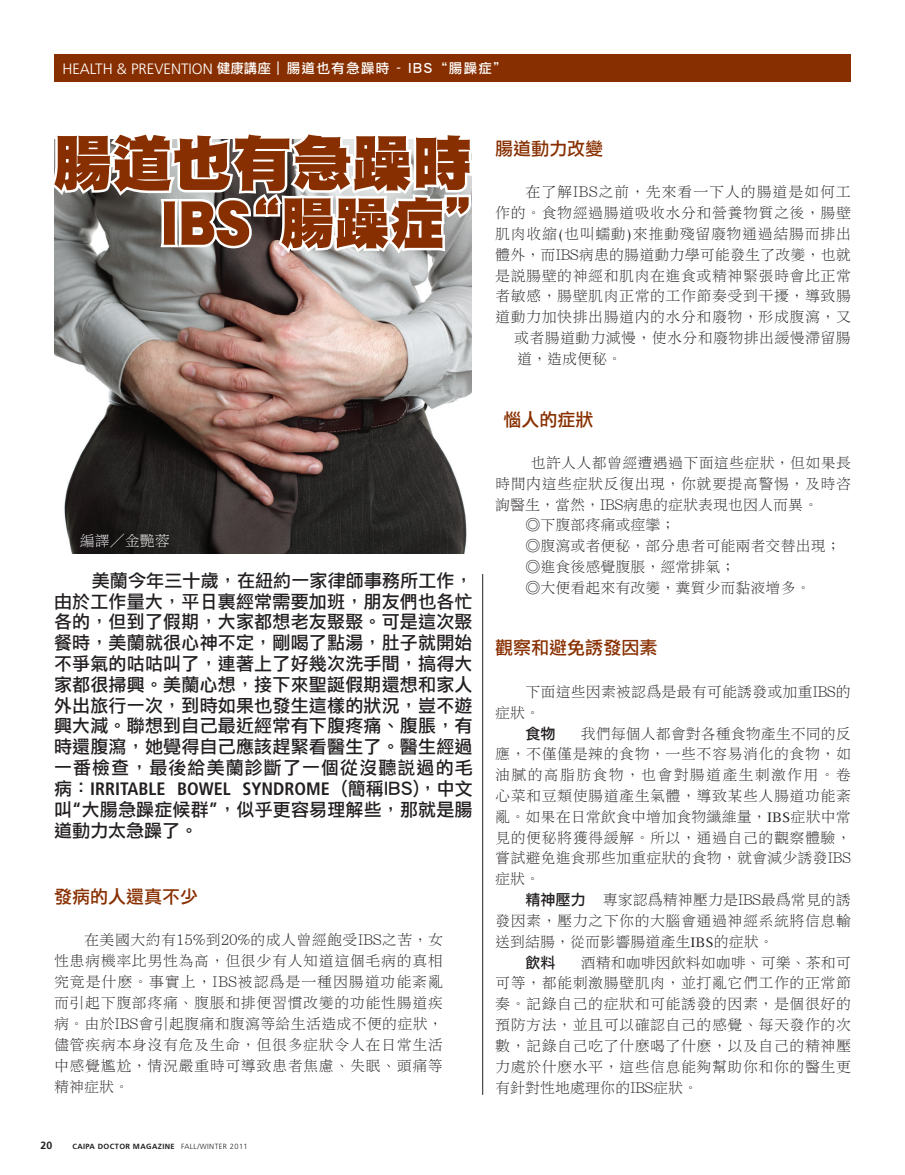
<style>
.page{position:relative;width:905px;height:1175px;background:#fff}
.page>*{position:absolute;margin:0;border:0;box-sizing:border-box;transform-origin:0 0}
.CD_7_text{font:18px/20.9px "Li Hei Pro";letter-spacing:.01em;color:#231f20;text-align:justify}
.CD_7_Subs{font:18px "Li Hei Pro";color:#882f01}
.CD_7_text-2{font:15px/20.9px "Li Song Pro";letter-spacing:.03em;color:#231f20;text-align:justify}
.text{font:15px/21px "Li Song Pro";letter-spacing:.04em;color:#231f20;text-align:justify}
.CD_7_text-3{font:15px "Li Song Pro";color:#231f20}
.CD_7_text-4{font:15px/20.9px "Li Song Pro";letter-spacing:.005em;color:#231f20}
.t1{font:300 15px "Frutiger";color:#fff}
.CD_7_text-5{font:15px "Li Song Pro";letter-spacing:.055em;color:#231f20}
.text-2{font:15px "Li Song Pro";color:#fff}
.CD_7_text-6{font:15px "Li Hei Pro";color:#231f20}
.t2{font:13.5px "Li Hei Pro";letter-spacing:.1em;color:#fff}
.t3{font:700 10.5px "Frutiger";color:#231f20}
.t4{font:700 7.5px "Frutiger";letter-spacing:.05em;color:#231f20}
.s1{font-family:"Frutiger";font-weight:700;font-stretch:condensed}
.s2{font-weight:300}
.s3{font-family:"Meridien"}
.s4{font-family:"Li Hei Pro"}
</style>
<div class="page">
<img style="left:54px;top:258px;width:417px;height:296px">
<hr style="left:482px;top:574px;width:1px;height:520px;background:#231f20">
<div style="left:54px;top:54px;width:796px;height:27px;background:#882f01"></div>
<svg style="left:54px;top:134px;width:418px;height:124px"></svg>
<p class="t2" style="left:159px;top:61px;width:189px">封面故事 | 乳腺癌的康復之路</p>
<p class="t2" style="left:217px;top:61px;width:291px">健康講座 | 腸道也有急躁時 - IBS“腸躁症”</p>
<p class="t1" style="left:62px;top:60px;width:95px">COVER STO Y</p>
<p class="t1" style="left:62px;top:60px;width:152px">HEALTH &amp; PREVENTION</p>
<p class="text-2" style="left:80px;top:533px;width:91px">編譯／金艷蓉</p>
<p class="CD_7_text" style="left:54px;top:570px;width:420px;text-indent:38px">美蘭今年三十歲，在紐約一家律師事務所工作，由於工作量大，平日裏經常需要加班，朋友們也各忙各的，但到了假期，大家都想老友聚聚。可是這次聚餐時，美蘭就很心神不定，剛喝了點湯，肚子就開始不爭氣的咕咕叫了，連著上了好幾次洗手間，搞得大家都很掃興。美蘭心想，接下來聖誕假期還想和家人外出旅行一次，到時如果也發生這樣的狀況，豈不遊興大減。聯想到自己最近經常有下腹疼痛、腹脹，有時還腹瀉，她覺得自己應該趕緊看醫生了。醫生經過一番檢查，最後給美蘭診斷了一個從沒聽説過的毛病：<span class="s1">IRRITABLE BOWEL SYNDROME</span> (簡稱IBS)，中文叫<span class="s1">“</span>大腸急躁症候群<span class="s1">”</span>，似乎更容易理解些，那就是腸道動力太急躁了。</p>
<p class="CD_7_Subs" style="left:54px;top:887px;width:145px">發病的人還真不少</p>
<p class="text" style="left:54px;top:929px;width:390px;text-indent:30px">在美國大約有15%到20%的成人曾經飽受IBS之苦，女性患病機率比男性為高，但很少有人知道這個毛病的真相究竟是什麽。事實上，IBS被認爲是一種因腸道功能紊亂而引起下腹部疼痛、腹脹和排便習慣改變的功能性腸道疾病。由於IBS會引起腹痛和腹瀉等給生活造成不便的症狀，儘管疾病本身沒有危及生命，但很多症狀令人在日常生活中感覺尷尬，情況嚴重時可導致患者焦慮、失眠、頭痛等精神症狀。</p>
<p class="t3" style="left:40px;top:1139px;width:13px">20</p>
<p class="t4" style="left:72px;top:1142px;width:177px">CAIPA DOCTOR MAGAZINE <span class="s2">FALL/WINTER 2011</span></p>
<p class="CD_7_Subs" style="left:495px;top:139px;width:109px">腸道動力改變</p>
<p class="CD_7_text-5" style="left:525px;top:184px;width:327px">在了解IBS之前，先來看一下人的腸道是如何工</p>
<p class="CD_7_text-2" style="left:495px;top:203px;width:357px">作的。食物經過腸道吸收水分和營養物質之後，腸壁</p>
<p class="CD_7_text-2" style="left:495px;top:223px;width:357px">肌肉收縮<span class="s3">(</span>也叫蠕動<span class="s3">)</span>來推動殘留廢物通過結腸而排出</p>
<p class="CD_7_text-4" style="left:495px;top:244px;width:357px">體外，而IBS病患的腸道動力學可能發生了改變，也就</p>
<p class="CD_7_text-2" style="left:495px;top:265px;width:357px">是說腸壁的神經和肌肉在進食或精神緊張時會比正常</p>
<p class="CD_7_text-2" style="left:495px;top:286px;width:357px">者敏感，腸壁肌肉正常的工作節奏受到干擾，導致腸</p>
<p class="CD_7_text-2" style="left:495px;top:307px;width:357px">道動力加快排出腸道内的水分和廢物，形成腹瀉，又</p>
<p class="CD_7_text-2" style="left:514px;top:327px;width:338px">或者腸道動力減慢，使水分和廢物排出緩慢滯留腸</p>
<p class="CD_7_text-2" style="left:517px;top:348px;width:106px">道，造成便秘。</p>
<p class="CD_7_Subs" style="left:503px;top:410px;width:91px">惱人的症狀</p>
<p class="CD_7_text-2" style="left:495px;top:452px;width:357px;text-indent:35px">也許人人都曾經遭遇過下面這些症狀，但如果長時間内這些症狀反復出現，你就要提高警惕，及時咨詢醫生，當然，IBS病患的症狀表現也因人而異。</p>
<p class="CD_7_text-3" style="left:525px;top:517px;width:151px">◎下腹部疼痛或痙攣；</p>
<p class="CD_7_text-3" style="left:525px;top:538px;width:317px">◎腹瀉或者便秘，部分患者可能兩者交替出現；</p>
<p class="CD_7_text-3" style="left:525px;top:559px;width:211px">◎進食後感覺腹脹，經常排氣；</p>
<p class="CD_7_text-3" style="left:525px;top:580px;width:287px">◎大便看起來有改變，糞質少而黏液增多。</p>
<p class="CD_7_Subs" style="left:495px;top:639px;width:163px">觀察和避免誘發因素</p>
<p class="CD_7_text-4" style="left:495px;top:681px;width:357px;text-indent:30px">下面這些因素被認爲是最有可能誘發或加重IBS的症狀。</p>
<p class="CD_7_text-6" style="left:525px;top:725px;width:31px">食物</p>
<p class="CD_7_text-2" style="left:495px;top:723px;width:357px;text-indent:86px">我們每個人都會對各種食物產生不同的反應，不僅僅是辣的食物，一些不容易消化的食物，如油膩的高脂肪食物，也會對腸道產生刺激作用。卷心菜和豆類使腸道產生氣體，導致某些人腸道功能紊亂。如果在日常飲食中增加食物纖維量，<span class="s3">IBS</span>症狀中常見的便秘將獲得緩解。所以，通過自己的觀察體驗，嘗試避免進食那些加重症狀的食物，就會減少誘發IBS症狀。</p>
<p class="CD_7_text-2" style="left:495px;top:889px;width:357px;text-indent:30px"><span class="s4">精神壓力</span> 專家認爲精神壓力是IBS最爲常見的誘發因素，壓力之下你的大腦會通過神經系統將信息輸送到結腸，從而影響腸道產生<span class="s3">IBS</span>的症狀。</p>
<p class="CD_7_text-6" style="left:525px;top:954px;width:31px">飲料</p>
<p class="CD_7_text-2" style="left:495px;top:952px;width:357px;text-indent:86px">酒精和咖啡因飲料如咖啡、可樂、茶和可可等，都能刺激腸壁肌肉，並打亂它們工作的正常節奏。記錄自己的症狀和可能誘發的因素，是個很好的預防方法，並且可以確認自己的感覺、每天發作的次數，記錄自己吃了什麽喝了什麽，以及自己的精神壓力處於什麽水平，這些信息能夠幫助你和你的醫生更有針對性地處理你的IBS症狀。</p>
</div>
